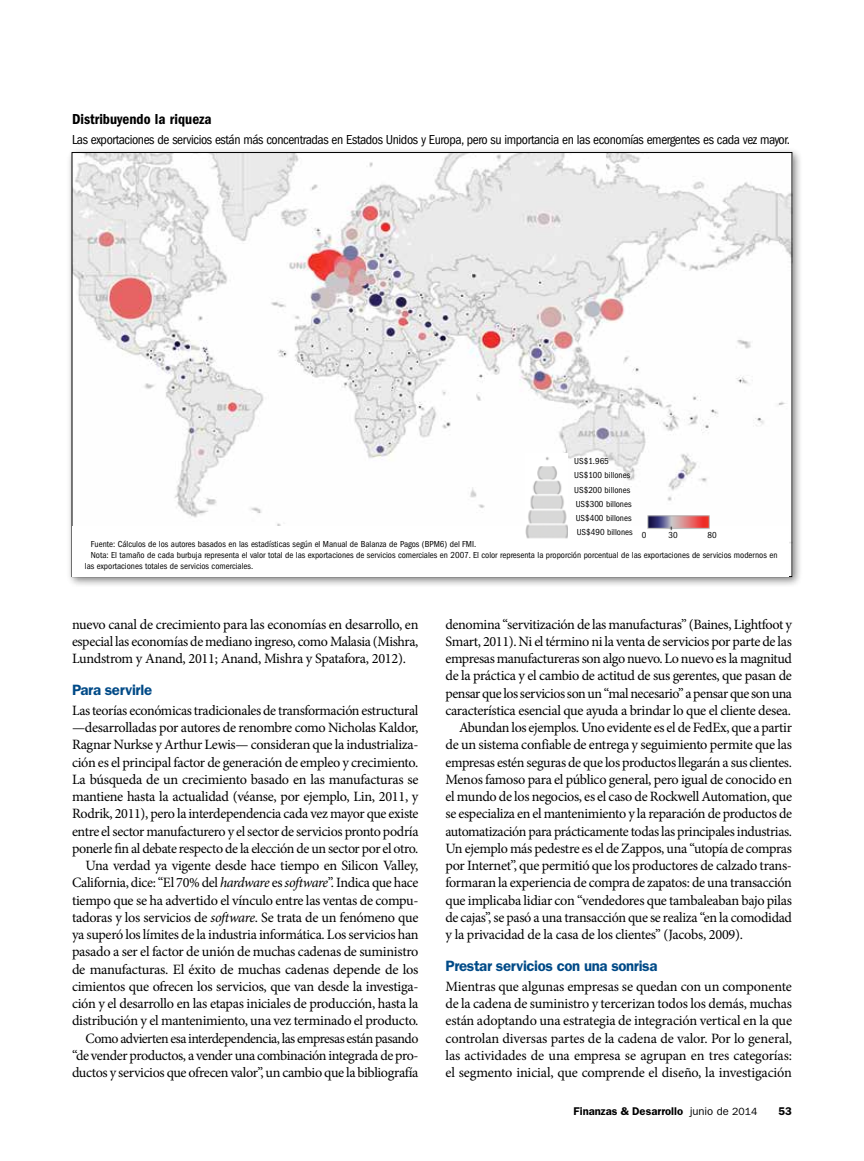
<style>
.page{position:relative;width:864px;height:1161px;background:#fff}
.page>*{position:absolute;margin:0;border:0;box-sizing:border-box;transform-origin:0 0}
.t1{font:600 15px "ITC Franklin Gothic Std";letter-spacing:-.025em;color:#004a87}
.t2{font:15px "ITC Franklin Gothic Std Dm Cd";color:#000}
.t3{font:14.25px/17.2px "Minion Pro";letter-spacing:-.025em;color:#000;text-align:justify}
.t4{font:condensed 13.5px "ITC Franklin Gothic Std";letter-spacing:-.03em;color:#000}
.t5{font:600 11.25px "ITC Franklin Gothic Std";color:#000}
.t6{font:condensed 9px/14.2px "ITC Franklin Gothic Std";color:#000}
.s1{font-style:italic}
.s2{font-weight:400}
.s3{font-weight:400;font-size:10.5px}
</style>
<div class="page">
<div style="left:67px;top:147px;width:736px;height:441px;background:#000;opacity:.5"></div>
<img style="left:74px;top:154px;width:716px;height:421px">
<div style="left:72px;top:526px;width:716px;height:51px;background:#fff"></div>
<img style="left:526px;top:453px;width:42px;height:86px">
<img style="left:646px;top:516px;width:64px;height:15px">
<p class="t2" style="left:72px;top:110px;width:141px">Distribuyendo la riqueza</p>
<p class="t4" style="left:72px;top:131px;width:720px">Las exportaciones de servicios están más concentradas en Estados Unidos y Europa, pero su importancia en las economías emergentes es cada vez mayor.</p>
<p class="t6" style="left:574px;top:454px;width:74px">US$1.965<br>US$100 billones<br>US$200 billones<br>US$300 billones<br>US$400 billones<br>US$490 billones 0</p>
<p class="t6" style="left:669px;top:528px;width:11px">30</p>
<p class="t6" style="left:707px;top:528px;width:11px">80</p>
<p class="t6" style="left:91px;top:537px;width:387px">Fuente: Cálculos de los autores basados en las estadísticas según el Manual de Balanza de Pagos (BPM6) del FMI.</p>
<p class="t6" style="left:91px;top:548px;width:688px">Nota: El tamaño de cada burbuja representa el valor total de las exportaciones de servicios comerciales en 2007. El color representa la proporción porcentual de las exportaciones de servicios modernos en</p>
<p class="t6" style="left:85px;top:559px;width:170px">las exportaciones totales de servicios comerciales.</p>
<p class="t3" style="left:72px;top:616px;width:348px">nuevo canal de crecimiento para las economías en desarrollo, en especial las economías de mediano ingreso, como Malasia (Mishra, Lundstrom y Anand, 2011; Anand, Mishra y Spatafora, 2012).</p>
<p class="t1" style="left:72px;top:681px;width:82px">Para servirle</p>
<p class="t3" style="left:72px;top:702px;width:348px;text-align:right">Las teorías económicas tradicionales de transformación estructural —desarrolladas por autores de renombre como Nicholas Kaldor, Ragnar Nurkse y Arthur Lewis— consideran que la industrializa&shy;ción es el principal factor de generación de empleo y crecimiento.<br>La búsqueda de un crecimiento basado en las manufacturas se mantiene hasta la actualidad (véanse, por ejemplo, Lin, 2011, y Rodrik, 2011), pero la interdependencia cada vez mayor que existe entre el sector manufacturero y el sector de servicios pronto podría ponerle fin al debate respecto de la elección de un sector por el otro.<br>Una verdad ya vigente desde hace tiempo en Silicon Valley, California, dice: “El 70% del <span class="s1">hardware</span> es <span class="s1">software</span>”. Indica que hace tiempo que se ha advertido el vínculo entre las ventas de compu&shy;tadoras y los servicios de <span class="s1">software</span>. Se trata de un fenómeno que ya superó los límites de la industria informática. Los servicios han pasado a ser el factor de unión de muchas cadenas de suministro de manufacturas. El éxito de muchas cadenas depende de los cimientos que ofrecen los servicios, que van desde la investiga&shy;ción y el desarrollo en las etapas iniciales de producción, hasta la distribución y el mantenimiento, una vez terminado el producto.<br>Como advierten esa interdependencia, las empresas están pasando “de vender productos, a vender una combinación integrada de pro&shy;ductos y servicios que ofrecen valor”, un cambio que la bibliografía</p>
<p class="t3" style="left:446px;top:616px;width:348px">denomina “servitización de las manufacturas” (Baines, Lightfoot y</p>
<p class="t3" style="left:446px;top:633px;width:348px">Smart, 2011). Ni el término ni la venta de servicios por parte de las</p>
<p class="t3" style="left:446px;top:650px;width:348px">empresas manufactureras son algo nuevo. Lo nuevo es la magnitud</p>
<p class="t3" style="left:446px;top:667px;width:348px">de la práctica y el cambio de actitud de sus gerentes, que pasan de</p>
<p class="t3" style="left:446px;top:685px;width:348px">pensar que los servicios son un “mal necesario” a pensar que son una</p>
<p class="t3" style="left:446px;top:702px;width:347px">característica esencial que ayuda a brindar lo que el cliente desea.</p>
<p class="t3" style="left:459px;top:719px;width:334px">Abundan los ejemplos. Uno evidente es el de FedEx, que a partir</p>
<p class="t3" style="left:446px;top:736px;width:348px">de un sistema confiable de entrega y seguimiento permite que las</p>
<p class="t3" style="left:446px;top:754px;width:348px">empresas estén seguras de que los productos llegarán a sus clientes.</p>
<p class="t3" style="left:446px;top:771px;width:348px">Menos famoso para el público general, pero igual de conocido en</p>
<p class="t3" style="left:446px;top:788px;width:348px">el mundo de los negocios, es el caso de Rockwell Automation, que</p>
<p class="t3" style="left:446px;top:805px;width:348px">se especializa en el mantenimiento y la reparación de productos de</p>
<p class="t3" style="left:446px;top:823px;width:348px">automatización para prácticamente todas las principales industrias.</p>
<p class="t3" style="left:446px;top:840px;width:348px">Un ejemplo más pedestre es el de Zappos, una “utopía de compras</p>
<p class="t3" style="left:446px;top:857px;width:348px">por Internet”, que permitió que los productores de calzado trans-</p>
<p class="t3" style="left:446px;top:874px;width:348px">formaran la experiencia de compra de zapatos: de una transacción</p>
<p class="t3" style="left:446px;top:892px;width:348px">que implicaba lidiar con “vendedores que tambaleaban bajo pilas</p>
<p class="t3" style="left:446px;top:909px;width:348px">de cajas”, se pasó a una transacción que se realiza “en la comodidad</p>
<p class="t3" style="left:446px;top:926px;width:299px">y la privacidad de la casa de los clientes” (Jacobs, 2009).</p>
<p class="t1" style="left:446px;top:957px;width:213px">Prestar servicios con una sonrisa</p>
<p class="t3" style="left:446px;top:978px;width:348px">Mientras que algunas empresas se quedan con un componente de la cadena de suministro y tercerizan todos los demás, muchas están adoptando una estrategia de integración vertical en la que controlan diversas partes de la cadena de valor. Por lo general, las actividades de una empresa se agrupan en tres categorías: el segmento inicial, que comprende el diseño, la investigación</p>
<p class="t5" style="left:573px;top:1104px;width:186px">Finanzas &amp; Desarrollo <span class="s2">junio de</span> <span class="s3">2014</span></p>
<p class="t5" style="left:779px;top:1104px;width:15px">53</p>
</div>
